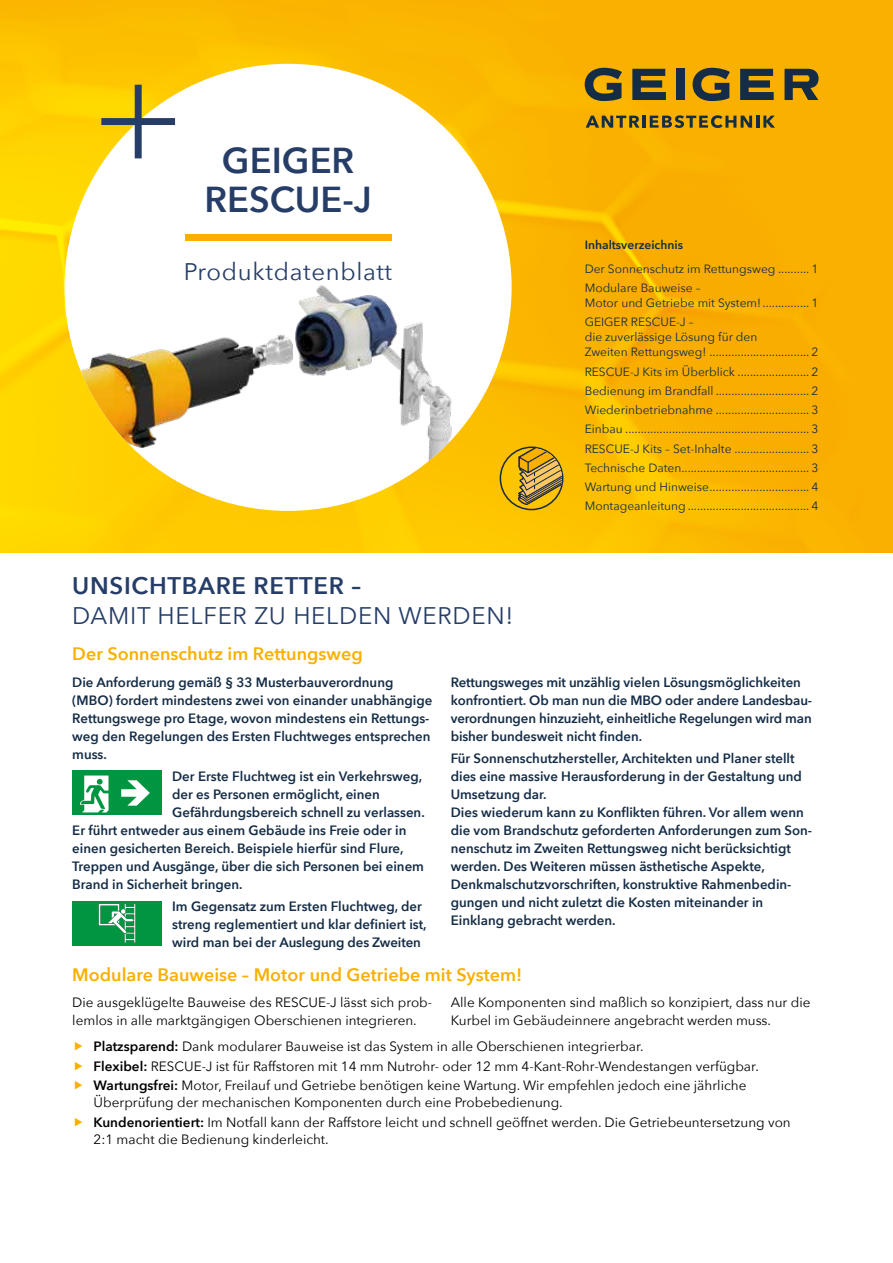
<style>
.page{position:relative;width:893px;height:1263px;background:#fff}
.page>*{position:absolute;margin:0;border:0;box-sizing:border-box;transform-origin:0 0}
.t1{font:600 36px/39px "Avenir Next";color:#253d67;text-align:center}
.t2{font:24px "Avenir Next";letter-spacing:.03em;color:#253d67}
.t3{font:600 24px "Avenir Next";letter-spacing:.03em;color:#253d67}
.t4{font:600 18px "Avenir Next";color:#f9b000}
.t5{font:600 13.5px/18px "Avenir Next";color:#142c46}
.t6{font:13.5px/19.4px "Avenir Next";color:#000}
.t7{font:12px/19.2px "Avenir Next";color:#142c46}
.t8{font:600 12px "Avenir Next";color:#142c46}
.s1{font-weight:600}
</style>
<div class="page">
<img style="left:0;top:0;width:893px;height:553px">
<svg style="left:632px;top:69px;width:34px;height:31px"></svg>
<div style="left:676px;top:69px;width:8px;height:31px;background:#142c46"></div>
<svg style="left:740px;top:69px;width:34px;height:31px"></svg>
<svg style="left:784px;top:69px;width:35px;height:31px"></svg>
<svg style="left:585px;top:68px;width:37px;height:33px"></svg>
<svg style="left:693px;top:68px;width:37px;height:33px"></svg>
<svg style="left:586px;top:115px;width:189px;height:13px;background:#90741f"></svg>
<div style="left:72px;top:771px;width:90px;height:44px;background:#009641"></div>
<svg style="left:80px;top:775px;width:29px;height:37px"></svg>
<svg style="left:121px;top:780px;width:29px;height:26px"></svg>
<div style="left:72px;top:901px;width:90px;height:45px;background:#009641"></div>
<svg style="left:99px;top:904px;width:36px;height:38px"></svg>
<div style="left:65px;top:64px;width:447px;height:447px;background:#fff;border-radius:50%"></div>
<img style="left:65px;top:217px;width:444px;height:294px">
<svg style="left:101px;top:85px;width:74px;height:73px"></svg>
<div style="left:185px;top:234px;width:206px;height:7px;background:#f9b000"></div>
<svg style="left:500px;top:446px;width:63px;height:64px"></svg>
<div style="left:501px;top:448px;width:61px;height:61px;background:#fdc400;border-radius:50%"></div>
<svg style="left:513px;top:448px;width:49px;height:58px"></svg>
<h1 class="t1" style="left:205px;top:140px;width:169px">GEIGER<br>RESCUE-J</h1>
<h2 class="t2" style="left:184px;top:252px;width:210px">Produktdatenblatt</h2>
<h2 class="t3" style="left:72px;top:565px;width:290px">UNSICHTBARE RETTER –</h2>
<h2 class="t2" style="left:72px;top:595px;width:442px">DAMIT HELFER ZU HELDEN WERDEN!</h2>
<p class="t8" style="left:585px;top:235px;width:100px">Inhaltsverzeichnis</p>
<p class="t7" style="left:585px;top:258px;width:235px">Der Sonnenschutz im Rettungsweg .......... 1<br>Modulare Bauweise –</p>
<p class="t7" style="left:585px;top:293px;width:235px">Motor und Getriebe mit System!............... 1<br>GEIGER RESCUE-J –</p>
<p class="t7" style="left:585px;top:329px;width:235px;line-height:15px">die zuverlässige Lösung für den<br>Zweiten Rettungsweg! ................................ 2</p>
<p class="t7" style="left:585px;top:361px;width:235px;text-align:justify">RESCUE-J Kits im Überblick ....................... 2<br>Bedienung im Brandfall .............................. 2<br>Wiederinbetriebnahme .............................. 3<br>Einbau ........................................................... 3<br>RESCUE-J Kits – Set-Inhalte ........................ 3<br>Technische Daten......................................... 3<br>Wartung und Hinweise................................ 4<br>Montageanleitung....................................... 4</p>
<h3 class="t4" style="left:72px;top:638px;width:292px">Der Sonnenschutz im Rettungsweg</h3>
<p class="t5" style="left:72px;top:673px;width:362px">Die Anforderung gemäß § 33 Musterbauverordnung (MBO) fordert mindestens zwei von einander unabhängige Rettungswege pro Etage, wovon mindestens ein Rettungs&shy;weg den Regelungen des Ersten Fluchtweges entsprechen muss.</p>
<p class="t5" style="left:172px;top:767px;width:252px">Der Erste Fluchtweg ist ein Verkehrsweg,</p>
<p class="t5" style="left:172px;top:785px;width:209px">der es Personen ermöglicht, einen</p>
<p class="t5" style="left:172px;top:803px;width:254px">Gefährdungsbereich schnell zu verlassen.</p>
<p class="t5" style="left:72px;top:821px;width:336px">Er führt entweder aus einem Gebäude ins Freie oder in</p>
<p class="t5" style="left:72px;top:839px;width:333px">einen gesicherten Bereich. Beispiele hierfür sind Flure,</p>
<p class="t5" style="left:72px;top:857px;width:353px">Treppen und Ausgänge, über die sich Personen bei einem</p>
<p class="t5" style="left:72px;top:875px;width:172px">Brand in Sicherheit bringen.</p>
<p class="t5" style="left:172px;top:897px;width:256px">Im Gegensatz zum Ersten Fluchtweg, der streng reglementiert und klar definiert ist, wird man bei der Auslegung des Zweiten</p>
<p class="t5" style="left:451px;top:672px;width:363px">Rettungsweges mit unzählig vielen Lösungsmöglichkeiten konfrontiert. Ob man nun die MBO oder andere Landesbau&shy;verordnungen hinzuzieht, einheitliche Regelungen wird man bisher bundesweit nicht finden.</p>
<p class="t5" style="left:451px;top:749px;width:363px">Für Sonnenschutzhersteller, Architekten und Planer stellt dies eine massive Herausforderung in der Gestaltung und Umsetzung dar.<br>Dies wiederum kann zu Konflikten führen. Vor allem wenn die vom Brandschutz geforderten Anforderungen zum Son&shy;nenschutz im Zweiten Rettungsweg nicht berücksichtigt werden. Des Weiteren müssen ästhetische Aspekte, Denkmalschutzvorschriften, konstruktive Rahmenbedin&shy;gungen und nicht zuletzt die Kosten miteinander in Einklang gebracht werden.</p>
<h3 class="t4" style="left:72px;top:959px;width:452px">Modulare Bauweise – Motor und Getriebe mit System!</h3>
<p class="t6" style="left:72px;top:993px;width:361px;line-height:18px">Die ausgeklügelte Bauweise des RESCUE-J lässt sich prob&shy;lemlos in alle marktgängigen Oberschienen integrieren.</p>
<p class="t6" style="left:451px;top:993px;width:361px;line-height:18px">Alle Komponenten sind maßlich so konzipiert, dass nur die<br>Kurbel im Gebäudeinnere angebracht werden muss.</p>
<p class="t6" style="left:94px;top:1036px;width:667px"><span class="s1">Platzsparend:</span> Dank modularer Bauweise ist das System in alle Oberschienen integrierbar.<br><span class="s1">Flexibel:</span> RESCUE-J ist für Raffstoren mit 14 mm Nutrohr- oder 12 mm 4-Kant-Rohr-Wendestangen verfügbar.<br><span class="s1">Wartungsfrei:</span> Motor, Freilauf und Getriebe benötigen keine Wartung. Wir empfehlen jedoch eine jährliche</p>
<p class="t6" style="left:94px;top:1092px;width:699px">Überprüfung der mechanischen Komponenten durch eine Probebedienung.<br><span class="s1">Kundenorientiert:</span> Im Notfall kann der Raffstore leicht und schnell geöffnet werden. Die Getriebeuntersetzung von</p>
<p class="t6" style="left:94px;top:1129px;width:237px">2:1 macht die Bedienung kinderleicht.</p>
</div>
